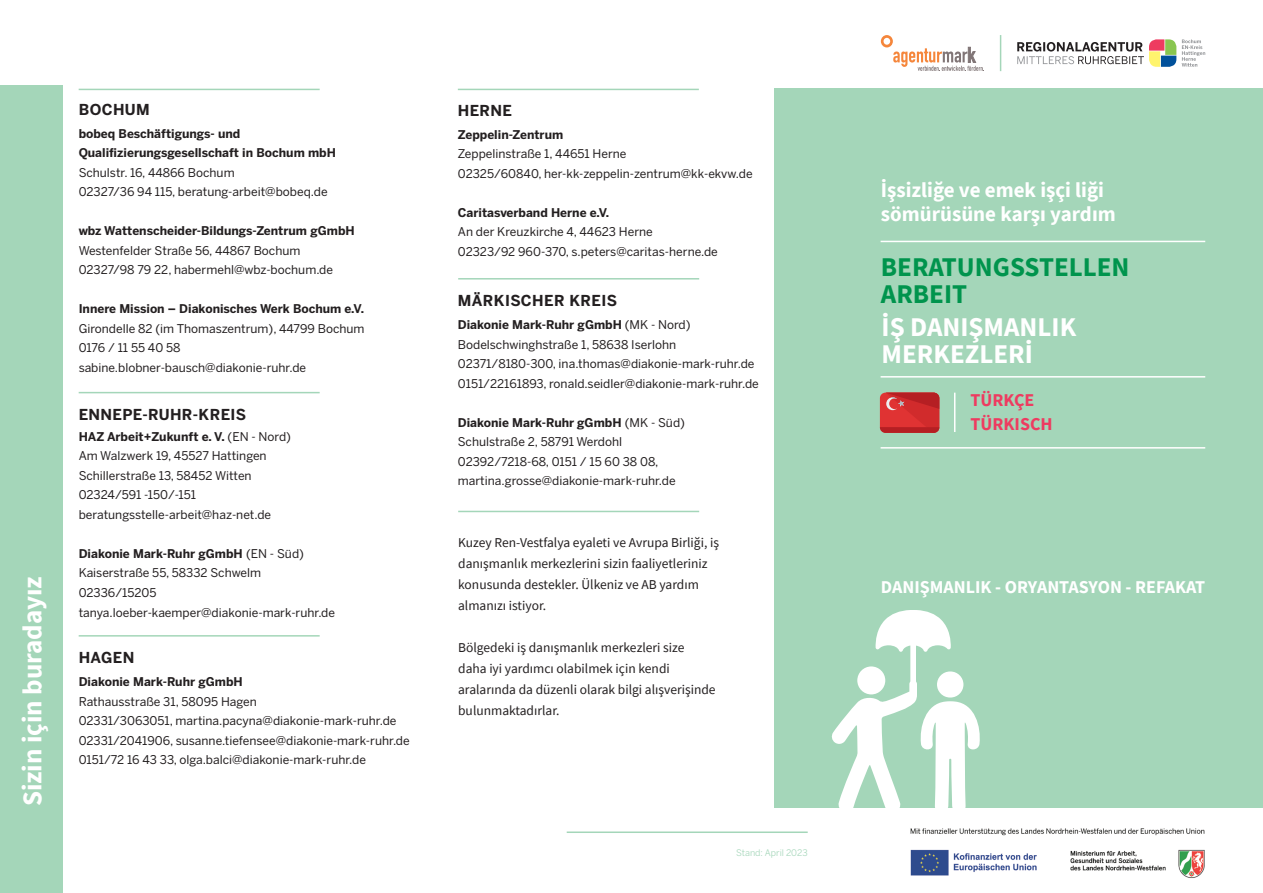
<style>
.page{position:relative;width:1263px;height:893px;background:#fff}
.page>*{position:absolute;margin:0;border:0;box-sizing:border-box;transform-origin:0 0}
.t1{font:700 27px/27px "Source Sans Pro";color:#fff}
.t2{font:700 27px/27px "Source Sans Pro";color:#00944d}
.t3{font:700 21px/24px "Source Sans Pro";color:#fff}
.t4{font:700 18px "Source Sans Pro";color:#fff}
.t5{font:700 18px/24px "Source Sans Pro";color:#ee3b60}
.t6{font:700 15px "Benton Sans";letter-spacing:.025em;color:#231f20}
.t7{font:13.5px/21px "Source Sans Pro";color:#231f20}
.t8{font:12px/19.5px "Benton Sans";color:#231f20}
.t9{font:700 12px/19.5px "Benton Sans";color:#231f20}
.t10{font:9px "Benton Sans";color:#a4d6b9}
.s1{font-weight:700}
</style>
<div class="page">
<div style="left:0;top:86px;width:62px;height:807px;background:#a4d6b9"></div>
<hr style="left:458px;top:278px;width:241px;height:2px;background:#a4d6b9">
<hr style="left:79px;top:89px;width:241px;height:1px;background:#a4d6b9">
<hr style="left:79px;top:392px;width:241px;height:1px;background:#a4d6b9">
<hr style="left:79px;top:635px;width:241px;height:2px;background:#a4d6b9">
<hr style="left:458px;top:89px;width:241px;height:1px;background:#a4d6b9">
<hr style="left:458px;top:511px;width:241px;height:1px;background:#a4d6b9">
<hr style="left:567px;top:831px;width:241px;height:2px;background:#a4d6b9">
<div style="left:774px;top:89px;width:489px;height:719px;background:#a4d6b9"></div>
<svg style="left:831px;top:610px;width:149px;height:198px"></svg>
<hr style="left:954px;top:393px;width:1px;height:39px;background:#fff">
<hr style="left:880px;top:241px;width:325px;height:1px;background:#fff">
<hr style="left:880px;top:376px;width:325px;height:2px;background:#fff">
<hr style="left:880px;top:447px;width:325px;height:2px;background:#fff">
<svg style="left:880px;top:393px;width:59px;height:40px;background:#cd3031"></svg>
<hr style="left:1000px;top:35px;width:1px;height:36px;background:#a4d6b9">
<svg style="left:893px;top:47px;width:91px;height:24px"></svg>
<svg style="left:881px;top:35px;width:12px;height:12px"></svg>
<div style="left:883px;top:38px;width:7px;height:7px;background:#fff;border-radius:50%"></div>
<svg style="left:1017px;top:39px;width:188px;height:28px"></svg>
<img style="left:910px;top:828px;width:295px;height:50px">
<h1 class="t1" style="left:19px;top:806px;width:232px;rotate:-90deg">Sizin için buradayız</h1>
<p class="t6" style="left:79px;top:101px;width:73px">BOCHUM</p>
<p class="t9" style="left:79px;top:123px;width:259px">bobeq Beschäftigungs- und<br>Qualifizierungsgesellschaft in Bochum mbH</p>
<p class="t8" style="left:79px;top:162px;width:250px">Schulstr. 16, 44866 Bochum<br>02327/36 94 115, beratung-arbeit@bobeq.de</p>
<p class="t9" style="left:79px;top:221px;width:278px">wbz Wattenscheider-Bildungs-Zentrum gGmbH</p>
<p class="t8" style="left:79px;top:240px;width:256px">Westenfelder Straße 56, 44867 Bochum<br>02327/98 79 22, habermehl@wbz-bochum.de</p>
<p class="t9" style="left:79px;top:299px;width:287px">Innere Mission – Diakonisches Werk Bochum e.V.</p>
<p class="t8" style="left:79px;top:318px;width:287px">Girondelle 82 (im Thomaszentrum), 44799 Bochum<br>0176 / 11 55 40 58 sabine.blobner-bausch@diakonie-ruhr.de</p>
<p class="t6" style="left:79px;top:405px;width:169px">ENNEPE-RUHR-KREIS</p>
<p class="t8" style="left:79px;top:427px;width:214px"><span class="s1">HAZ Arbeit+Zukunft e. V.</span> (EN - Nord)<br>Am Walzwerk 19, 45527 Hattingen<br>Schillerstraße 13, 58452 Witten<br>02324/591 -150/-151 beratungsstelle-arbeit@haz-net.de</p>
<p class="t8" style="left:79px;top:544px;width:258px"><span class="s1">Diakonie Mark-Ruhr gGmbH</span> (EN - Süd)<br>Kaiserstraße 55, 58332 Schwelm<br>02336/15205 tanya.loeber-kaemper@diakonie-mark-ruhr.de</p>
<p class="t6" style="left:79px;top:648px;width:57px">HAGEN</p>
<p class="t9" style="left:79px;top:672px;width:166px">Diakonie Mark-Ruhr gGmbH</p>
<p class="t8" style="left:79px;top:692px;width:333px">Rathausstraße 31, 58095 Hagen<br>02331/3063051, martina.pacyna@diakonie-mark-ruhr.de 02331/2041906, susanne.tiefensee@diakonie-mark-ruhr.de 0151/72 16 43 33, olga.balci@diakonie-mark-ruhr.de</p>
<p class="t6" style="left:458px;top:102px;width:56px">HERNE</p>
<p class="t9" style="left:458px;top:124px;width:107px">Zeppelin-Zentrum</p>
<p class="t8" style="left:458px;top:144px;width:296px">Zeppelinstraße 1, 44651 Herne<br>02325/60840, her-kk-zeppelin-zentrum@kk-ekvw.de</p>
<p class="t9" style="left:458px;top:202px;width:153px">Caritasverband Herne e.V.</p>
<p class="t8" style="left:458px;top:222px;width:261px">An der Kreuzkirche 4, 44623 Herne<br>02323/92 960-370, s.peters@caritas-herne.de</p>
<p class="t6" style="left:458px;top:291px;width:161px">MÄRKISCHER KREIS</p>
<p class="t8" style="left:458px;top:315px;width:302px"><span class="s1">Diakonie Mark-Ruhr gGmbH</span> (MK - Nord)<br>Bodelschwinghstraße 1, 58638 Iserlohn 02371/8180-300, ina.thomas@diakonie-mark-ruhr.de 0151/22161893, ronald.seidler@diakonie-mark-ruhr.de</p>
<p class="t8" style="left:458px;top:413px;width:229px"><span class="s1">Diakonie Mark-Ruhr gGmbH</span> (MK - Süd)<br>Schulstraße 2, 58791 Werdohl 02392/7218-68, 0151 / 15 60 38 08, martina.grosse@diakonie-mark-ruhr.de</p>
<p class="t7" style="left:458px;top:532px;width:262px">Kuzey Ren-Vestfalya eyaleti ve Avrupa Birliği, iş danışmanlık merkezlerini sizin faaliyetleriniz konusunda destekler. Ülkeniz ve AB yardım almanızı istiyor.</p>
<p class="t7" style="left:458px;top:637px;width:259px">Bölgedeki iş danışmanlık merkezleri size daha iyi yardımcı olabilmek için kendi aralarında da düzenli olarak bilgi alışverişinde bulunmaktadırlar.</p>
<p class="t10" style="left:736px;top:847px;width:73px">Stand: April 2023</p>
<h2 class="t3" style="left:881px;top:178px;width:236px">İşsizliğe ve emek işçi liği sömürüsüne karşı yardım</h2>
<h1 class="t2" style="left:881px;top:253px;width:250px">BERATUNGSSTELLEN<br>ARBEIT</h1>
<h1 class="t1" style="left:881px;top:313px;width:196px">İŞ DANIŞMANLIK<br>MERKEZLERİ</h1>
<h3 class="t5" style="left:970px;top:388px;width:84px">TÜRKÇE<br>TÜRKISCH</h3>
<h3 class="t4" style="left:881px;top:574px;width:326px">DANIŞMANLIK - ORYANTASYON - REFAKAT</h3>
</div>
